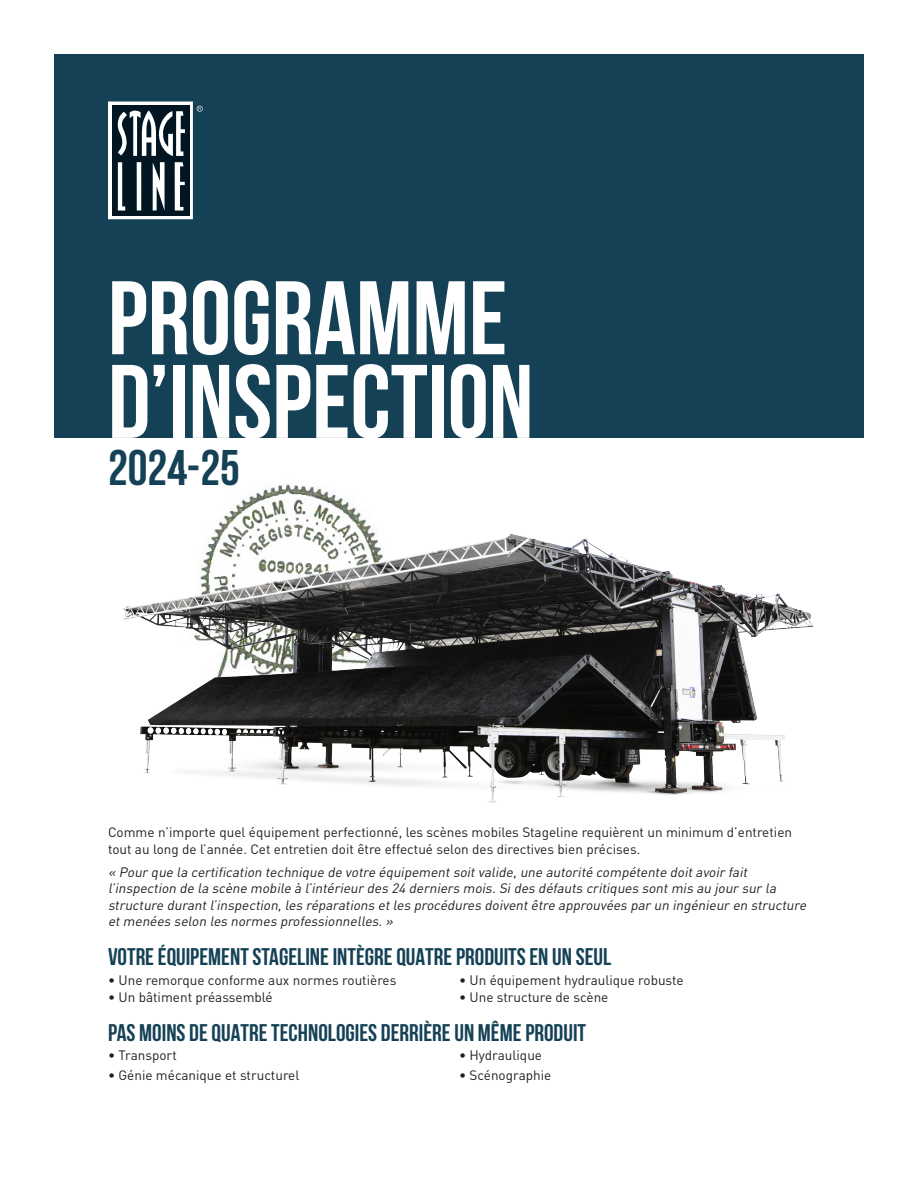
<style>
.page{position:relative;width:918px;height:1188px;background:#fff}
.page>*{position:absolute;margin:0;border:0;box-sizing:border-box;transform-origin:0 0}
.t1{font:700 104.25px/83.7px "Bebas Neue";color:#fff}
.t2{font:700 49.8px "Bebas Neue";color:#154156}
.t3{font:700 24px "Bebas Neue";color:#154156}
.t4{font:13.5px/16.5px "DIN Pro";color:#231f20}
.t5{font:italic 13.5px/16.5px "DIN Pro";color:#231f20}
</style>
<div class="page">
<div style="left:54px;top:54px;width:810px;height:384px;background:#154156"></div>
<svg style="left:108px;top:102px;width:95px;height:117px;background:#596972"></svg>
<img style="left:123px;top:485px;width:691px;height:318px">
<p class="t1" style="left:108px;top:275px;width:427px">PROGRAMME<br>D’INSPECTION</p>
<p class="t2" style="left:108px;top:440px;width:133px">2024-25</p>
<p class="t4" style="left:108px;top:823px;width:686px">Comme n’importe quel équipement perfectionné, les scènes mobiles Stageline requièrent un minimum d’entretien tout au long de l’année. Cet entretien doit être effectué selon des directives bien précises.</p>
<p class="t5" style="left:108px;top:863px;width:703px">« Pour que la certification technique de votre équipementsoitvalide,une autorité compétente doitavoir fait l’inspection de la scène mobile à l’intérieur des 24 derniers mois.Sides défauts critiques sontmis au jour sur la structure durantl’inspection,les réparations etles procédures doiventêtre approuvées par un ingénieur en structure etmenées selon les normes professionnelles.»</p>
<p class="t3" style="left:108px;top:944px;width:505px">VOTRE ÉQUIPEMENT STAGELINE INTÈGRE QUATRE PRODUITS EN UN SEUL</p>
<p class="t4" style="left:108px;top:971px;width:290px">• Une remorque conforme aux normes routières</p>
<p class="t4" style="left:459px;top:971px;width:226px">• Un équipement hydraulique robuste</p>
<p class="t4" style="left:108px;top:988px;width:166px">• Un bâtiment préassemblé</p>
<p class="t4" style="left:459px;top:988px;width:151px">• Une structure de scène</p>
<p class="t3" style="left:108px;top:1019px;width:480px">PAS MOINS DE QUATRE TECHNOLOGIES DERRIÈRE UN MÊME PRODUIT</p>
<p class="t4" style="left:108px;top:1047px;width:70px">• Transport</p>
<p class="t4" style="left:459px;top:1047px;width:85px">• Hydraulique</p>
<p class="t4" style="left:108px;top:1066px;width:193px">• Génie mécanique et structurel</p>
<p class="t4" style="left:459px;top:1066px;width:94px">• Scénographie</p>
</div>
